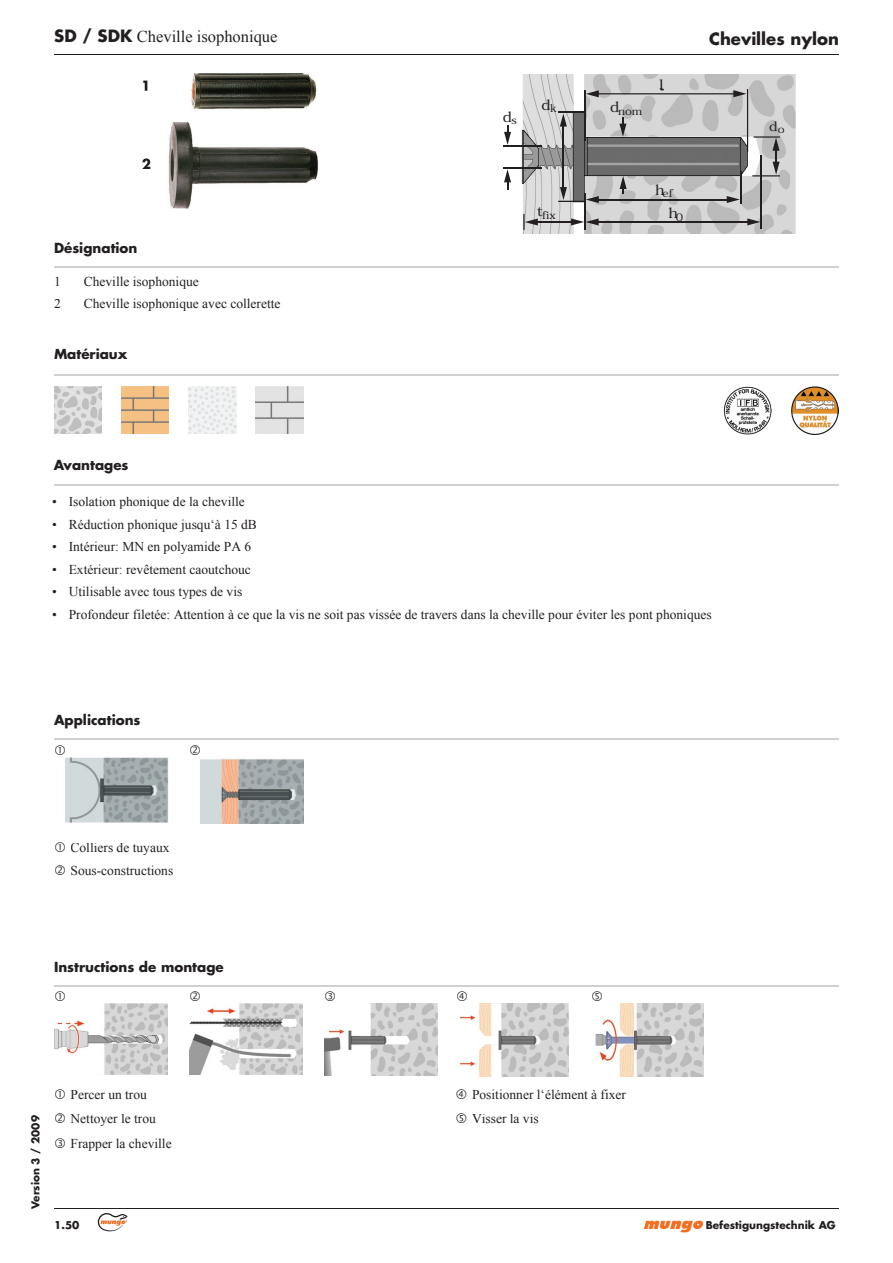
<style>
.page{position:relative;width:893px;height:1263px;background:#fff}
.page>*{position:absolute;margin:0;border:0;box-sizing:border-box;transform-origin:0 0}
.t1{font:16.5px "Times New Roman";color:#231f20}
.t2{font:700 16.5px "Futura";color:#231f20}
.t3{font:14.55px "Adobe Serif MM 300 600";color:#231f20}
.t4{font:13.5px/24.5px "Times New Roman";color:#231f20}
.t5{font:700 13.5px "Futura";color:#231f20}
.t6{font:13.35px "Adobe Serif MM 300 600";color:#231f20}
.t7{font:13.35px "Adobe Serif MM 300 600";color:#231f20;scale:1.09 1}
.t8{font:10.8px "Adobe Serif MM 300 600";color:#231f20}
.t9{font:700 10.5px "Futura";color:#231f20}
.s1{font-family:"Futura";font-weight:700}
.s2{font-family:"Futura BT";font-weight:900;font-style:italic;font-size:16.5px;color:#f36e21}
</style>
<div class="page">
<hr style="left:54px;top:54px;width:785px;height:1px;background:#231f20">
<hr style="left:54px;top:1208px;width:785px;height:1px;background:#231f20">
<svg style="left:98px;top:1213px;width:29px;height:18px"></svg>
<img style="left:143px;top:73px;width:175px;height:136px">
<img style="left:54px;top:387px;width:48px;height:47px">
<img style="left:121px;top:387px;width:48px;height:47px">
<img style="left:188px;top:387px;width:48px;height:47px">
<img style="left:255px;top:387px;width:48px;height:47px">
<img style="left:200px;top:759px;width:103px;height:65px">
<img style="left:65px;top:758px;width:103px;height:65px">
<hr style="left:54px;top:267px;width:785px;height:1px;background:#cfd1d1">
<hr style="left:54px;top:374px;width:785px;height:1px;background:#cfd1d1">
<hr style="left:54px;top:739px;width:785px;height:1px;background:#cfd1d1">
<img style="left:503px;top:74px;width:293px;height:159px">
<hr style="left:599px;top:221px;width:152px;height:2px;background:#231f20">
<svg style="left:747px;top:218px;width:13px;height:7px"></svg>
<hr style="left:761px;top:155px;width:1px;height:74px;background:#231f20">
<svg style="left:752px;top:138px;width:28px;height:38px"></svg>
<hr style="left:753px;top:136px;width:27px;height:2px;background:#231f20">
<hr style="left:584px;top:194px;width:1px;height:36px;background:#231f20">
<hr style="left:503px;top:145px;width:39px;height:1px;background:#231f20">
<hr style="left:503px;top:168px;width:39px;height:1px;background:#231f20">
<svg style="left:504px;top:125px;width:7px;height:20px"></svg>
<svg style="left:619px;top:117px;width:7px;height:20px"></svg>
<svg style="left:620px;top:176px;width:7px;height:18px"></svg>
<svg style="left:504px;top:169px;width:7px;height:20px"></svg>
<hr style="left:531px;top:221px;width:45px;height:2px;background:#231f20">
<svg style="left:571px;top:218px;width:28px;height:8px"></svg>
<svg style="left:523px;top:214px;width:15px;height:16px"></svg>
<hr style="left:747px;top:89px;width:1px;height:63px;background:#231f20">
<hr style="left:596px;top:93px;width:139px;height:1px;background:#231f20">
<svg style="left:586px;top:90px;width:13px;height:7px"></svg>
<svg style="left:733px;top:90px;width:13px;height:7px"></svg>
<hr style="left:585px;top:90px;width:1px;height:51px;background:#231f20">
<hr style="left:596px;top:199px;width:134px;height:1px;background:#231f20">
<svg style="left:727px;top:196px;width:13px;height:7px"></svg>
<hr style="left:740px;top:171px;width:1px;height:32px;background:#231f20">
<hr style="left:563px;top:124px;width:1px;height:65px;background:#231f20">
<svg style="left:558px;top:187px;width:41px;height:16px"></svg>
<svg style="left:558px;top:112px;width:26px;height:15px"></svg>
<img style="left:324px;top:1003px;width:113px;height:73px">
<img style="left:189px;top:1003px;width:113px;height:71px">
<img style="left:54px;top:1003px;width:113px;height:71px">
<img style="left:595px;top:1004px;width:109px;height:72px">
<img style="left:459px;top:1004px;width:110px;height:72px">
<hr style="left:54px;top:985px;width:785px;height:1px;background:#cfd1d1">
<svg style="left:143px;top:81px;width:4px;height:10px"></svg>
<img style="left:724px;top:387px;width:48px;height:48px">
<img style="left:791px;top:387px;width:48px;height:48px">
<hr style="left:54px;top:485px;width:785px;height:1px;background:#cfd1d1">
<svg style="left:142px;top:158px;width:8px;height:11px"></svg>
<p class="t1" style="left:54px;top:26px;width:225px"><span class="s1">SD / SDK</span> Cheville isophonique</p>
<p class="t5" style="left:54px;top:239px;width:85px">Désignation</p>
<p class="t4" style="left:54px;top:269px;width:8px">1</p>
<p class="t4" style="left:84px;top:269px;width:117px">Cheville isophonique</p>
<p class="t4" style="left:54px;top:291px;width:8px">2</p>
<p class="t4" style="left:84px;top:291px;width:198px">Cheville isophonique avec collerette</p>
<p class="t5" style="left:54px;top:345px;width:75px">Matériaux</p>
<p class="t5" style="left:54px;top:456px;width:76px">Avantages</p>
<p class="t3" style="left:541px;top:97px;width:17px">d<sub>k</sub></p>
<p class="t3" style="left:610px;top:99px;width:11px">d</p>
<p class="t3" style="left:503px;top:110px;width:16px">d<sub>s</sub></p>
<p class="t8" style="left:618px;top:106px;width:26px">nom</p>
<p class="t7" style="left:659px;top:77px;width:6px">l</p>
<p class="t8" style="left:537px;top:210px;width:20px"><sup>t</sup>fix</p>
<p class="t8" style="left:655px;top:188px;width:19px"><sup>h</sup>ef</p>
<p class="t3" style="left:668px;top:206px;width:16px">h<sub>0</sub></p>
<p class="t2" style="left:709px;top:28px;width:131px">Chevilles nylon</p>
<p class="t6" style="left:769px;top:120px;width:17px">d<sub>o</sub></p>
<p class="t4" style="left:52px;top:489px;width:194px">• Isolation phonique de la cheville</p>
<p class="t4" style="left:52px;top:512px;width:206px">• Réduction phonique jusqu‘à 15 dB</p>
<p class="t4" style="left:52px;top:534px;width:201px">• Intérieur: MN en polyamide PA 6</p>
<p class="t4" style="left:52px;top:557px;width:200px">• Extérieur: revêtement caoutchouc</p>
<p class="t4" style="left:52px;top:579px;width:192px">• Utilisable avec tous types de vis</p>
<p class="t4" style="left:52px;top:602px;width:661px">• Profondeur filetée: Attention à ce que la vis ne soit pas vissée de travers dans la cheville pour éviter les pont phoniques</p>
<p class="t5" style="left:54px;top:711px;width:88px">Applications</p>
<p class="t4" style="left:70px;top:836px;width:104px;line-height:22.6px">Colliers de tuyaux<br>Sous-constructions</p>
<p class="t5" style="left:54px;top:958px;width:171px">Instructions de montage</p>
<p class="t9" style="left:29px;top:1209px;width:95px;rotate:-90deg">Version 3 / 2009</p>
<p class="t4" style="left:70px;top:1082px;width:103px">Percer un trou<br>Nettoyer le trou<br>Frapper la cheville</p>
<p class="t4" style="left:472px;top:1082px;width:156px">Positionner l‘élément à fixer<br>Visser la vis</p>
<p class="t9" style="left:54px;top:1218px;width:27px">1.50</p>
<p class="t9" style="left:643px;top:1218px;width:194px"><span class="s2">mungo</span>Befestigungstechnik AG</p>
</div>
